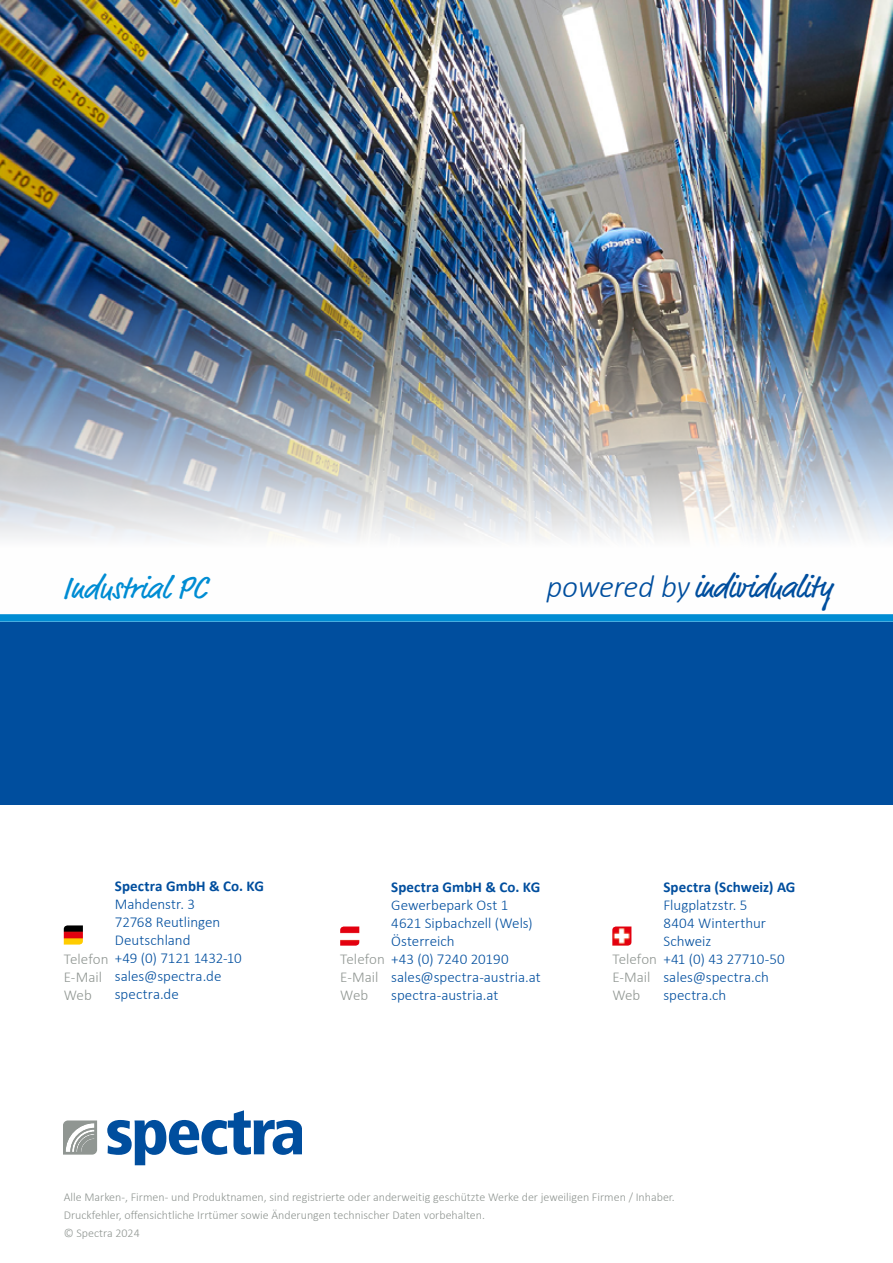
<style>
.page{position:relative;width:893px;height:1263px;background:#fff}
.page>*{position:absolute;margin:0;border:0;box-sizing:border-box;transform-origin:0 0}
.t1{font:31.5px "Market Web";letter-spacing:-.01em;color:#004e9e}
.t2{font:31.5px "Market Web";color:#008cd3}
.t3{font:300 15px/18px "Calibri";color:#004e9e}
.t4{font:300 15px/17.5px "Calibri";color:#909692}
.t5{font:700 15px "Calibri";letter-spacing:.01em;color:#004e9e}
.t6{font:300 12px/18px "Calibri";color:#909692}
.s1{font-family:"Calibri";font-weight:300;font-style:italic}
.s2{color:#909692}
.s3{color:#004e9e}
</style>
<div class="page">
<img style="left:0;top:0;width:893px;height:539px">
<svg style="left:107px;top:1110px;width:195px;height:55px"></svg>
<svg style="left:64px;top:1120px;width:33px;height:34px"></svg>
<img style="left:64px;top:925px;width:19px;height:19px">
<img style="left:340px;top:926px;width:19px;height:20px">
<div style="left:0;top:622px;width:893px;height:183px;background:#004e9e"></div>
<div style="left:0;top:614px;width:893px;height:8px;background:#008cd3"></div>
<img style="left:612px;top:926px;width:19px;height:20px">
<h1 class="t2" style="left:63px;top:569px;width:146px">Industrial PC</h1>
<h1 class="t1" style="left:546px;top:568px;width:288px"><span class="s1">powered by</span> individuality</h1>
<p class="t5" style="left:115px;top:876px;width:149px">Spectra GmbH &amp; Co. KG</p>
<p class="t3" style="left:115px;top:895px;width:107px">Mahdenstr. 3<br>72768 Reutlingen<br>Deutschland</p>
<p class="t3" style="left:115px;top:967px;width:108px">sales@spectra.de spectra.de</p>
<p class="t3" style="left:64px;top:949px;width:179px"><span class="s2">Telefon</span> +49 (0) 7121 1432-10<br><span class="s2">E-Mail<br>Web</span></p>
<p class="t5" style="left:391px;top:877px;width:149px">Spectra GmbH &amp; Co. KG</p>
<p class="t3" style="left:391px;top:896px;width:143px">Gewerbepark Ost 1<br>4621 Sipbachzell (Wels)<br>Österreich</p>
<p class="t3" style="left:391px;top:968px;width:151px">sales@spectra-austria.at spectra-austria.at</p>
<p class="t4" style="left:340px;top:950px;width:170px">Telefon <span class="s3">+43 (0) 7240 20190<br></span>E-Mail<br>Web</p>
<p class="t5" style="left:663px;top:877px;width:132px">Spectra (Schweiz) AG</p>
<p class="t3" style="left:663px;top:896px;width:104px">Flugplatzstr. 5<br>8404 Winterthur<br>Schweiz</p>
<p class="t3" style="left:663px;top:968px;width:107px">sales@spectra.ch spectra.ch</p>
<p class="t4" style="left:612px;top:950px;width:174px">Telefon <span class="s3">+41 (0) 43 27710-50<br></span>E-Mail<br>Web</p>
<p class="t6" style="left:64px;top:1187px;width:612px">Alle Marken-, Firmen- und Produktnamen, sind registrierte oder anderweitig geschützte Werke der jeweiligen Firmen / Inhaber.<br>Druckfehler, offensichtliche Irrtümer sowie Änderungen technischer Daten vorbehalten.<br>© Spectra 2024</p>
</div>
